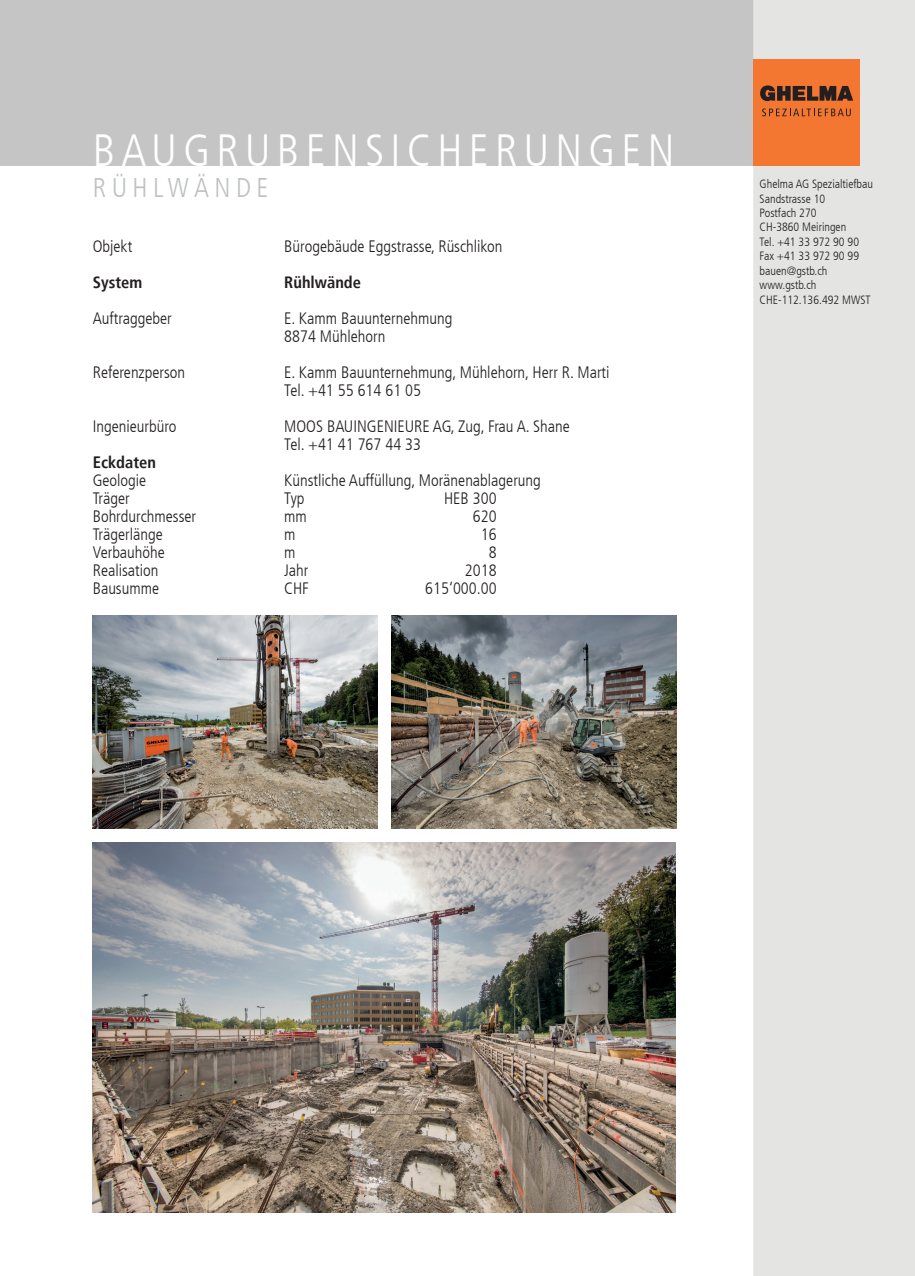
<style>
.page{position:relative;width:915px;height:1276px;background:#fff}
.page>*{position:absolute;margin:0;border:0;box-sizing:border-box;transform-origin:0 0}
.t1{font:300 condensed 45px "Frutiger LT";letter-spacing:.14em;color:#fff}
.t2{font:300 condensed 27px "Frutiger LT";letter-spacing:.2em;color:#bfc1c1}
.t3{font:300 condensed 16.5px/18px "Frutiger LT";color:#231f20}
.t4{font:700 condensed 16.5px "Frutiger LT";color:#231f20}
.t5{font:300 condensed 12px/14.4px "Frutiger LT";color:#231f20}
</style>
<div class="page">
<div style="left:0;top:0;width:753px;height:166px;background:#c5c5c5"></div>
<div style="left:753px;top:0;width:161px;height:1276px;background:#e4e5e3"></div>
<div style="left:753px;top:59px;width:106px;height:107px;background:#f37730"></div>
<svg style="left:760px;top:85px;width:92px;height:16px"></svg>
<svg style="left:762px;top:108px;width:88px;height:8px"></svg>
<img style="left:93px;top:615px;width:285px;height:214px">
<img style="left:391px;top:615px;width:285px;height:214px">
<img style="left:93px;top:842px;width:582px;height:370px">
<h1 class="t1" style="left:93px;top:125px;width:583px">BAUGRUBENSICHERUNGEN</h1>
<h2 class="t2" style="left:93px;top:172px;width:177px">RÜHLWÄNDE</h2>
<p class="t5" style="left:759px;top:177px;width:115px">Ghelma AG Spezialtiefbau<br>Sandstrasse 10<br>Postfach 270<br>CH-3860 Meiringen<br>Tel. +41 33 972 90 90<br>Fax +41 33 972 90 99 bauen@gstb.ch www.gstb.ch<br>CHE-112.136.492 MWST</p>
<p class="t3" style="left:93px;top:238px;width:41px">Objekt</p>
<p class="t3" style="left:284px;top:238px;width:220px">Bürogebäude Eggstrasse, Rüschlikon</p>
<p class="t4" style="left:93px;top:272px;width:51px">System</p>
<p class="t4" style="left:284px;top:272px;width:78px">Rühlwände</p>
<p class="t3" style="left:93px;top:310px;width:80px">Auftraggeber</p>
<p class="t3" style="left:284px;top:310px;width:170px">E. Kamm Bauunternehmung<br>8874 Mühlehorn</p>
<p class="t3" style="left:93px;top:364px;width:94px">Referenzperson</p>
<p class="t3" style="left:284px;top:364px;width:327px">E. Kamm Bauunternehmung, Mühlehorn, Herr R. Marti<br>Tel. +41 55 614 61 05</p>
<p class="t3" style="left:93px;top:418px;width:85px">Ingenieurbüro</p>
<p class="t3" style="left:284px;top:418px;width:287px">MOOS BAUINGENIEURE AG, Zug, Frau A. Shane<br>Tel. +41 41 767 44 33</p>
<p class="t4" style="left:93px;top:453px;width:65px">Eckdaten</p>
<p class="t3" style="left:93px;top:472px;width:55px">Geologie</p>
<p class="t3" style="left:284px;top:472px;width:258px">Künstliche Auffüllung, Moränenablagerung</p>
<p class="t3" style="left:93px;top:490px;width:38px">Träger</p>
<p class="t3" style="left:284px;top:490px;width:22px">Typ</p>
<p class="t3" style="left:444px;top:490px;width:54px">HEB 300</p>
<p class="t3" style="left:93px;top:508px;width:105px">Bohrdurchmesser</p>
<p class="t3" style="left:284px;top:508px;width:24px">mm</p>
<p class="t3" style="left:472px;top:508px;width:25px">620</p>
<p class="t3" style="left:93px;top:526px;width:71px">Trägerlänge</p>
<p class="t3" style="left:284px;top:526px;width:13px">m</p>
<p class="t3" style="left:480px;top:526px;width:17px">16</p>
<p class="t3" style="left:93px;top:544px;width:74px">Verbauhöhe</p>
<p class="t3" style="left:284px;top:544px;width:13px">m</p>
<p class="t3" style="left:488px;top:544px;width:9px">8</p>
<p class="t3" style="left:93px;top:562px;width:67px">Realisation</p>
<p class="t3" style="left:284px;top:562px;width:26px">Jahr</p>
<p class="t3" style="left:464px;top:562px;width:33px">2018</p>
<p class="t3" style="left:93px;top:580px;width:68px">Bausumme</p>
<p class="t3" style="left:284px;top:580px;width:26px">CHF</p>
<p class="t3" style="left:425px;top:580px;width:73px">615‘000.00</p>
</div>
